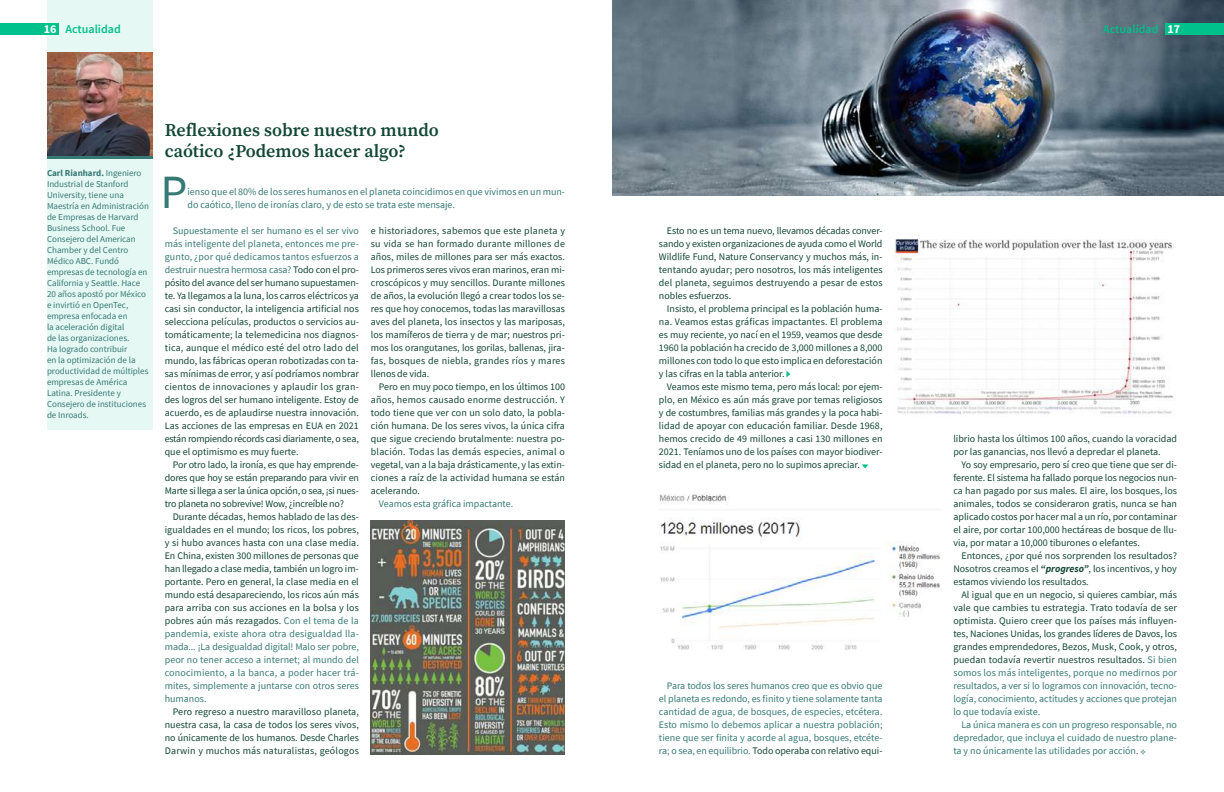
<style>
.page{position:relative;width:1224px;height:792px;background:#fff}
.page>*{position:absolute;margin:0;border:0;box-sizing:border-box;transform-origin:0 0}
.t1{font:47.7px "Source Sans Pro";color:#377a75}
.t2{font:18px/20.7px "Source Serif Variable";letter-spacing:.01em;color:#124734}
.t3{font:600 12px "Source Sans Pro";color:#00c08b}
.t4{font:10px/13px "Source Sans Pro";color:#124734;text-align:justify}
.t5{font:10px/13px "Source Sans Pro";color:#377a75;text-align:justify}
.t6{font:9px/11px "Source Sans Pro";color:#377a75}
.s1{font-weight:700;color:#fff}
.s2{font-weight:700}
.s3{color:#377a75}
.s4{color:#124734}
.s5{font-weight:700;font-style:italic}
</style>
<div class="page">
<img style="left:371px;top:520px;width:194px;height:234px">
<div style="left:47px;top:0;width:106px;height:429px;background:#e6f8f3"></div>
<img style="left:47px;top:52px;width:106px;height:104px">
<hr style="left:47px;top:156px;width:106px;height:3px;background:#377a75">
<img style="left:895px;top:240px;width:279px;height:175px">
<img style="left:659px;top:494px;width:281px;height:156px">
<svg style="left:786px;top:371px;width:4px;height:6px"></svg>
<svg style="left:862px;top:464px;width:6px;height:4px"></svg>
<svg style="left:1141px;top:750px;width:5px;height:4px"></svg>
<img style="left:612px;top:0;width:612px;height:195px">
<div style="left:1166px;top:23px;width:58px;height:12px;background:#00c08b"></div>
<div style="left:0;top:23px;width:58px;height:12px;background:#00c08b"></div>
<p class="t3" style="left:44px;top:21px;width:79px"><span class="s1">16</span> Actualidad</p>
<p class="t3" style="left:1103px;top:21px;width:79px">Actualidad <span class="s1">17</span></p>
<p class="t6" style="left:47px;top:168px;width:103px"><span class="s2">Carl Rianhard.</span> Ingeniero<br>Industrial de Stanford<br>University, tiene una<br>Maestría en Administración de Empresas de Harvard<br>Business School. Fue<br>Consejero del American<br>Chamber y del Centro<br>Médico ABC. Fundó empresas de tecnología en<br>California y Seattle. Hace<br>20 años apostó por México e invirtió en OpenTec, empresa enfocada en<br>la aceleración digital<br>de las organizaciones.<br>Ha logrado contribuir<br>en la optimización de la productividad de múltiples empresas de América<br>Latina. Presidente y<br>Consejero de instituciones de Inroads.</p>
<h2 class="t2" style="left:165px;top:120px;width:275px">Reflexiones sobre nuestro mundo caótico ¿Podemos hacer algo?</h2>
<h1 class="t1" style="left:160px;top:162px;width:29px">P</h1>
<p class="t5" style="left:187px;top:186px;width:379px">ienso que el 80% de los seres humanos en el planeta coincidimos en que vivimos en un mun&shy;do caótico, lleno de ironías claro, y de esto se trata este mensaje.</p>
<p class="t4" style="left:165px;top:225px;width:196px;text-indent:8px"><span class="s3">Supuestamente el ser humano es el ser vivo más inteligente del planeta, entonces me pre&shy;gunto, ¿por qué dedicamos tantos esfuerzos a destruir nuestra hermosa casa?</span> Todo con el pro&shy;pósito del avance del ser humano supuestamen&shy;te. Ya llegamos a la luna, los carros eléctricos ya casi sin conductor, la inteligencia artificial nos selecciona películas, productos o servicios au&shy;tomáticamente; la telemedicina nos diagnos&shy;tica, aunque el médico esté del otro lado del mundo, las fábricas operan robotizadas con ta&shy;sas mínimas de error, y así podríamos nombrar cientos de innovaciones y aplaudir los gran&shy;des logros del ser humano inteligente. Estoy de acuerdo, es de aplaudirse nuestra innovación.<br>Las acciones de las empresas en EUA en 2021 están rompiendo récords casi diariamente, o sea, que el optimismo es muy fuerte.</p>
<p class="t4" style="left:165px;top:459px;width:196px;text-indent:8px">Por otro lado, la ironía, es que hay emprende&shy;dores que hoy se están preparando para vivir en Marte si llega a ser la única opción, o sea, ¡si nues&shy;tro planeta no sobrevive! Wow, ¿increíble no?</p>
<p class="t4" style="left:165px;top:511px;width:196px;text-indent:8px">Durante décadas, hemos hablado de las des&shy;igualdades en el mundo; los ricos, los pobres, y si hubo avances hasta con una clase media.<br>En China, existen 300 millones de personas que han llegado a clase media, también un logro im&shy;portante. Pero en general, la clase media en el mundo está desapareciendo, los ricos aún más para arriba con sus acciones en la bolsa y los pobres aún más rezagados. <span class="s3">Con el tema de la pandemia, existe ahora otra desigualdad lla&shy;mada... ¡La desigualdad digital! Malo ser pobre, peor no tener acceso a internet; al mundo del conocimiento, a la banca, a poder hacer trá&shy;mites, simplemente a juntarse con otros seres humanos.</span></p>
<p class="t4" style="left:165px;top:706px;width:196px;text-indent:8px">Pero regreso a nuestro maravilloso planeta, nuestra casa, la casa de todos los seres vivos, no únicamente de los humanos. Desde Charles Darwin y muchos más naturalistas, geólogos</p>
<p class="t4" style="left:371px;top:225px;width:196px">e historiadores, sabemos que este planeta y su vida se han formado durante millones de años, miles de millones para ser más exactos.<br>Los primeros seres vivos eran marinos, eran mi&shy;croscópicos y muy sencillos. Durante millones de años, la evolución llegó a crear todos los se&shy;res que hoy conocemos, todas las maravillosas aves del planeta, los insectos y las mariposas, los mamíferos de tierra y de mar; nuestros pri&shy;mos los orangutanes, los gorilas, ballenas, jira&shy;fas, bosques de niebla, grandes ríos y mares llenos de vida.</p>
<p class="t4" style="left:371px;top:381px;width:196px;text-indent:8px">Pero en muy poco tiempo, en los últimos 100 años, hemos causado enorme destrucción. Y todo tiene que ver con un solo dato, la pobla&shy;ción humana. De los seres vivos, la única cifra que sigue creciendo brutalmente: nuestra po&shy;blación. Todas las demás especies, animal o vegetal, van a la baja drásticamente, y las extin&shy;ciones a raíz de la actividad humana se están acelerando.</p>
<p class="t5" style="left:379px;top:498px;width:136px">Veamos esta gráfica impactante.</p>
<p class="t4" style="left:659px;top:225px;width:225px;text-indent:8px">Esto no es un tema nuevo, llevamos décadas conver&shy;sando y existen organizaciones de ayuda como el World Wildlife Fund, Nature Conservancy y muchos más, in&shy;tentando ayudar; pero nosotros, los más inteligentes del planeta, seguimos destruyendo a pesar de estos nobles esfuerzos.</p>
<p class="t4" style="left:659px;top:303px;width:225px;text-indent:8px">Insisto, el problema principal es la población huma&shy;na. Veamos estas gráficas impactantes. El problema es muy reciente, yo nací en el 1959, veamos que desde 1960 la población ha crecido de 3,000 millones a 8,000 millones con todo lo que esto implica en deforestación y las cifras en la tabla anterior.</p>
<p class="t4" style="left:659px;top:381px;width:225px;text-indent:8px">Veamos este mismo tema, pero más local: por ejem&shy;plo, en México es aún más grave por temas religiosos y de costumbres, familias más grandes y la poca habi&shy;lidad de apoyar con educación familiar. Desde 1968, hemos crecido de 49 millones a casi 130 millones en 2021. Teníamos uno de los países con mayor biodiver&shy;sidad en el planeta, pero no lo supimos apreciar.</p>
<p class="t5" style="left:659px;top:680px;width:225px;text-indent:8px">Para todos los seres humanos creo que es obvio que el planeta es redondo, es finito y tiene solamente tanta cantidad de agua, de bosques, de especies, etcétera.<br>Esto mismo lo debemos aplicar a nuestra población; tiene que ser finita y acorde al agua, bosques, etcéte&shy;ra; o sea, en equilibrio. <span class="s4">Todo operaba con relativo equi-</span></p>
<p class="t4" style="left:953px;top:433px;width:225px">librio hasta los últimos 100 años, cuando la voracidad por las ganancias, nos llevó a depredar el planeta.</p>
<p class="t4" style="left:953px;top:459px;width:225px;text-indent:8px">Yo soy empresario, pero sí creo que tiene que ser di&shy;ferente. El sistema ha fallado porque los negocios nun&shy;ca han pagado por sus males. El aire, los bosques, los animales, todos se consideraron gratis, nunca se han aplicado costos por hacer mal a un río, por contaminar el aire, por cortar 100,000 hectáreas de bosque de llu&shy;via, por matar a 10,000 tiburones o elefantes.</p>
<p class="t4" style="left:953px;top:550px;width:225px;text-indent:8px">Entonces, ¿por qué nos sorprenden los resultados?<br>Nosotros creamos el <span class="s5">“progreso”</span>, los incentivos, y hoy estamos viviendo los resultados.</p>
<p class="t4" style="left:953px;top:589px;width:225px;text-indent:8px">Al igual que en un negocio, si quieres cambiar, más vale que cambies tu estrategia. Trato todavía de ser optimista. Quiero creer que los países más influyen&shy;tes, Naciones Unidas, los grandes líderes de Davos, los grandes emprendedores, Bezos, Musk, Cook, y otros, puedan todavía revertir nuestros resultados. <span class="s3">Si bien somos los más inteligentes, porque no medirnos por resultados, a ver si lo logramos con innovación, tecno&shy;logía, conocimiento, actitudes y acciones que protejan lo que todavía existe.</span></p>
<p class="t5" style="left:953px;top:719px;width:225px;text-indent:8px">La única manera es con un progreso responsable, no depredador, que incluya el cuidado de nuestro plane&shy;ta y no únicamente las utilidades por acción.</p>
</div>
